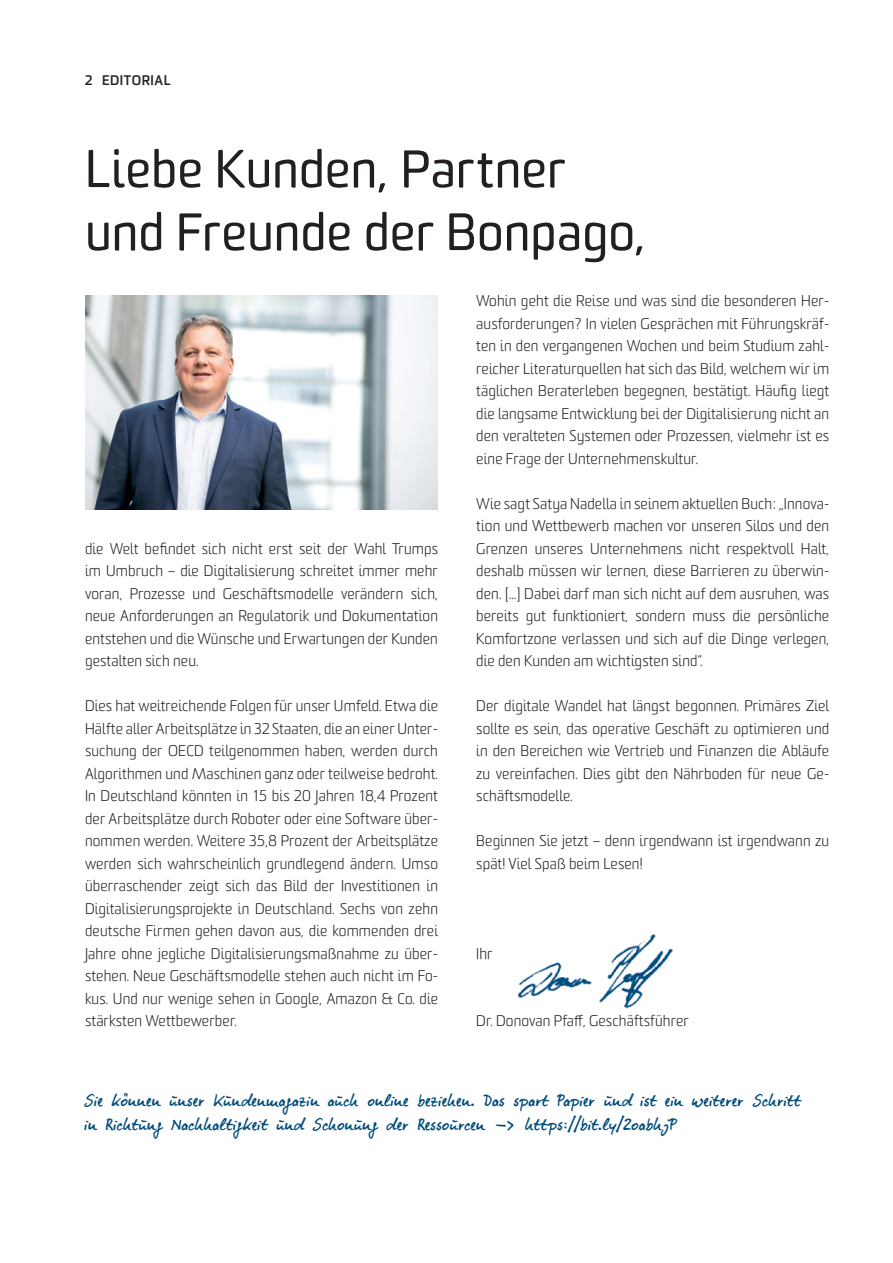
<style>
.page{position:relative;width:893px;height:1263px;background:#fff}
.page>*{position:absolute;margin:0;border:0;box-sizing:border-box;transform-origin:0 0}
.t1{font:51px/63px "Sommet Rounded";color:#231f20}
.t2{font:18px/24px "Elisabethvonelm";letter-spacing:.02em;color:#004d7c}
.t3{font:300 15px/22.5px "Sommet Rounded";letter-spacing:.01em;color:#231f20;text-align:justify}
.t4{font:700 13.5px "Sommet Rounded";letter-spacing:.04em;color:#231f20}
</style>
<div class="page">
<img style="left:85px;top:296px;width:353px;height:213px">
<img style="left:518px;top:934px;width:155px;height:74px">
<p class="t4" style="left:85px;top:72px;width:9px">2</p>
<p class="t4" style="left:102px;top:72px;width:70px">EDITORIAL</p>
<h1 class="t1" style="left:85px;top:138px;width:563px">Liebe Kunden, Partner und Freunde der Bonpago,</h1>
<p class="t3" style="left:476px;top:290px;width:354px">Wohin geht die Reise und was sind die besonderen Her&shy;ausforderungen? In vielen Gesprächen mit Führungskräf&shy;ten in den vergangenen Wochen und beim Studium zahl&shy;reicher Literaturquellen hat sich das Bild, welchem wir im täglichen Beraterleben begegnen, bestätigt. Häufig liegt die langsame Entwicklung bei der Digitalisierung nicht an den veralteten Systemen oder Prozessen, vielmehr ist es eine Frage der Unternehmenskultur.</p>
<p class="t3" style="left:476px;top:493px;width:354px">Wie sagt Satya Nadella in seinem aktuellen Buch: „Innova&shy;tion und Wettbewerb machen vor unseren Silos und den Grenzen unseres Unternehmens nicht respektvoll Halt, deshalb müssen wir lernen, diese Barrieren zu überwin&shy;den. […] Dabei darf man sich nicht auf dem ausruhen, was bereits gut funktioniert, sondern muss die persönliche Komfortzone verlassen und sich auf die Dinge verlegen, die den Kunden am wichtigsten sind“.</p>
<p class="t3" style="left:476px;top:695px;width:354px">Der digitale Wandel hat längst begonnen. Primäres Ziel sollte es sein, das operative Geschäft zu optimieren und in den Bereichen wie Vertrieb und Finanzen die Abläufe zu vereinfachen. Dies gibt den Nährboden für neue Ge&shy;schäftsmodelle.</p>
<p class="t3" style="left:476px;top:830px;width:354px">Beginnen Sie jetzt – denn irgendwann ist irgendwann zu spät! Viel Spaß beim Lesen!</p>
<p class="t3" style="left:85px;top:538px;width:354px">die Welt befindet sich nicht erst seit der Wahl Trumps im Umbruch – die Digitalisierung schreitet immer mehr voran, Prozesse und Geschäftsmodelle verändern sich, neue Anforderungen an Regulatorik und Dokumentation entstehen und die Wünsche und Erwartungen der Kunden gestalten sich neu.</p>
<p class="t3" style="left:85px;top:695px;width:354px">Dies hat weitreichende Folgen für unser Umfeld. Etwa die Hälfte aller Arbeitsplätze in 32 Staaten, die an einer Unter&shy;suchung der OECD teilgenommen haben, werden durch Algorithmen und Maschinen ganz oder teilweise bedroht.<br>In Deutschland könnten in 15 bis 20 Jahren 18,4 Prozent der Arbeitsplätze durch Roboter oder eine Software über&shy;nommen werden. Weitere 35,8 Prozent der Arbeitsplätze werden sich wahrscheinlich grundlegend ändern. Umso überraschender zeigt sich das Bild der Investitionen in Digitalisierungsprojekte in Deutschland. Sechs von zehn deutsche Firmen gehen davon aus, die kommenden drei Jahre ohne jegliche Digitalisierungsmaßnahme zu über&shy;stehen. Neue Geschäftsmodelle stehen auch nicht im Fo&shy;kus. Und nur wenige sehen in Google, Amazon &amp; Co. die stärksten Wettbewerber.</p>
<p class="t3" style="left:476px;top:943px;width:18px">Ihr</p>
<p class="t3" style="left:476px;top:1010px;width:214px">Dr. Donovan Pfaff, Geschäftsführer</p>
<p class="t2" style="left:85px;top:1090px;width:717px">Sie können unser Kundenmagazin auch online beziehen. Das spart Papier und ist ein weiterer Schritt in Richtung Nachhaltigkeit und Schonung der Ressourcen -&gt; https://bit.ly/2oabhjP</p>
</div>
